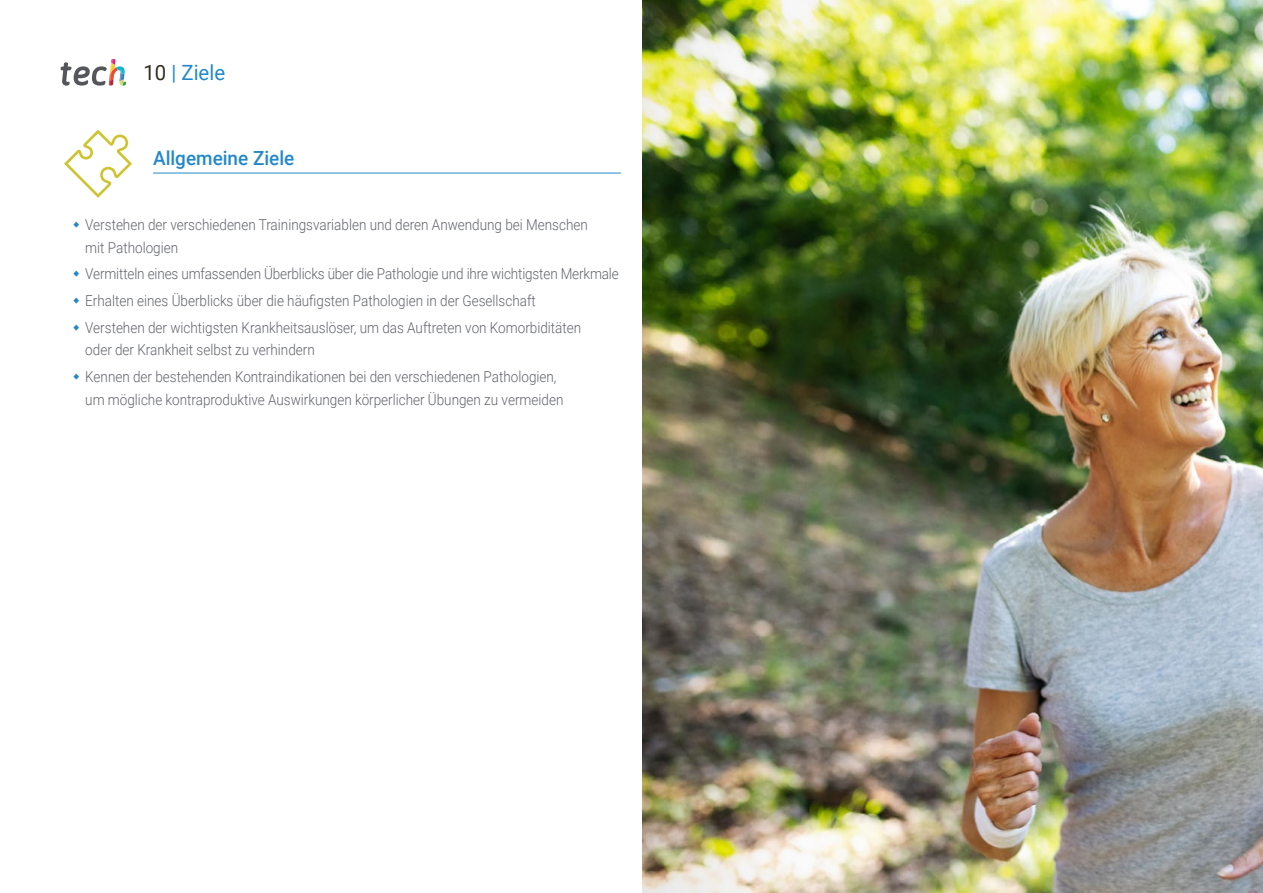
<style>
.page{position:relative;width:1263px;height:893px;background:#fff}
.page>*{position:absolute;margin:0;border:0;box-sizing:border-box;transform-origin:0 0}
.t1{font:21px "Roboto";color:#2488c9}
.t2{font:500 19.5px "Roboto";color:#2488c9}
.t3{font:300 15px/26.7px "Roboto";color:#61646a;scale:.9 1}
.s1{color:#312e20}
</style>
<div class="page">
<hr style="left:153px;top:173px;width:468px;height:1px;background:#2488c9">
<svg style="left:64px;top:130px;width:68px;height:68px"></svg>
<img style="left:642px;top:0;width:621px;height:893px">
<svg style="left:61px;top:59px;width:65px;height:27px"></svg>
<h1 class="t1" style="left:144px;top:57px;width:83px"><span class="s1">10</span> | Ziele</h1>
<h2 class="t2" style="left:153px;top:144px;width:143px">Allgemeine Ziele</h2>
<p class="t3" style="left:85px;top:213px;width:560px;line-height:22.5px">Verstehen der verschiedenen Trainingsvariablen und deren Anwendung bei Menschen mit Pathologien</p>
<p class="t3" style="left:85px;top:260px;width:594px">Vermitteln eines umfassenden Überblicks über die Pathologie und ihre wichtigsten Merkmale<br>Erhalten eines Überblicks über die häufigsten Pathologien in der Gesellschaft<br>Verstehen der wichtigsten Krankheitsauslöser, um das Auftreten von Komorbiditäten</p>
<p class="t3" style="left:85px;top:336px;width:525px">oder der Krankheit selbst zu verhindern<br>Kennen der bestehenden Kontraindikationen bei den verschiedenen Pathologien,</p>
<p class="t3" style="left:85px;top:385px;width:533px">um mögliche kontraproduktive Auswirkungen körperlicher Übungen zu vermeiden</p>
</div>
